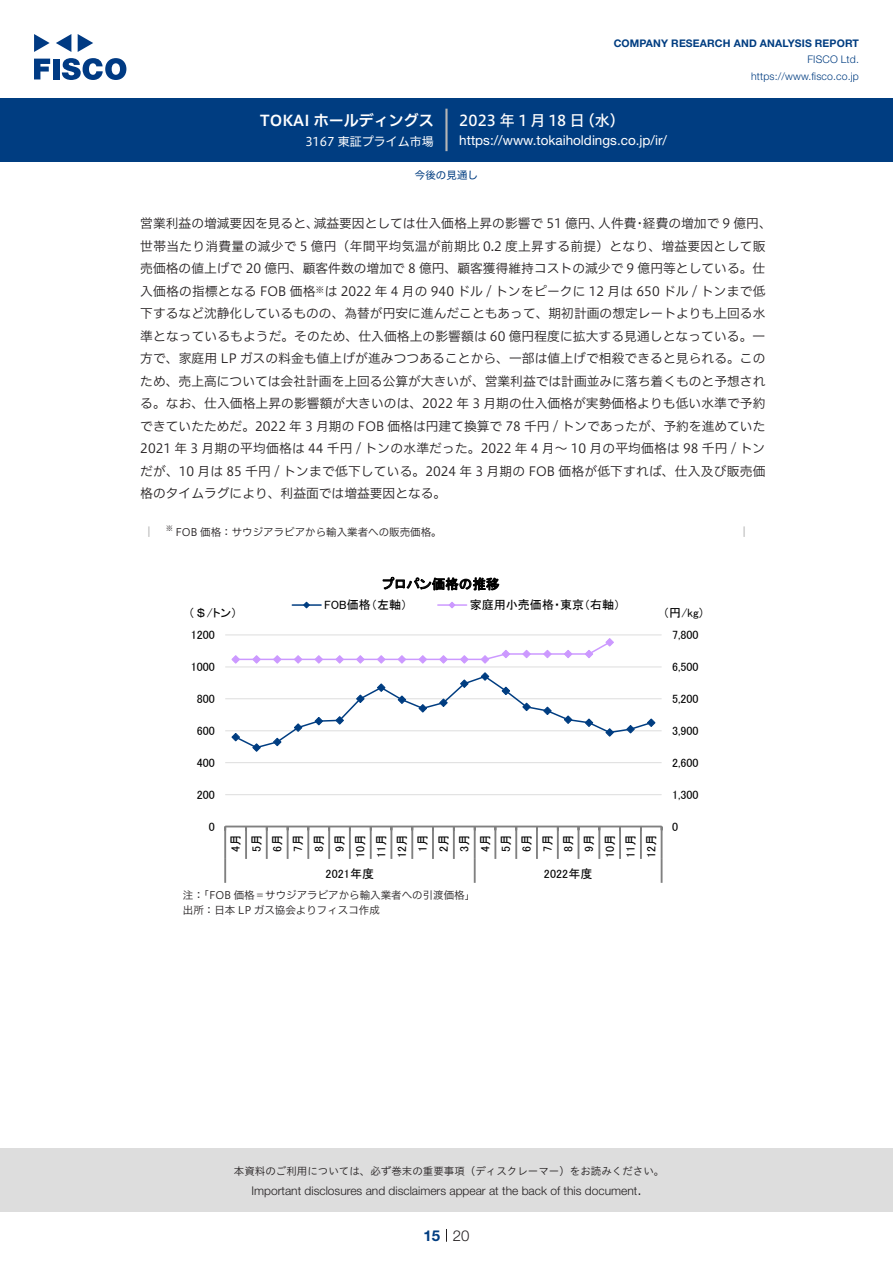
<style>
.page{position:relative;width:893px;height:1263px;background:#fff}
.page>*{position:absolute;margin:0;border:0;box-sizing:border-box;transform-origin:0 0}
.t1{font:15px "Hiragino UD Sans F Std N W5";letter-spacing:.005em;color:#fff}
.t2{font:15px "Hiragino UD Sans F Std N W6";color:#fff}
.t3{font:300 15px "Helvetica Neue LT Std";color:#231f20}
.t4{font:700 15px "Helvetica Neue LT Std";color:#003d81}
.t5{font:13.5px "Helvetica Neue LT Std";color:#fff}
.t6{font:13.5px "MS P Gothic";letter-spacing:.01em;color:#000}
.t7{font:12.75px/22.5px "Hiragino UD Sans F Std N W3";color:#231f20}
.t8{font:12.75px "Hiragino UD Sans F Std N W3";letter-spacing:.025em;color:#231f20}
.t9{font:12.15px "MS P Gothic";color:#000}
.t10{font:12px/20.9px "MS P Gothic";letter-spacing:.005em;color:#000;text-align:center}
.t11{font:300 12px "Helvetica Neue LT Std";color:#231f20}
.t12{font:12px "Hiragino UD Sans F Std N W4";color:#fff}
.t13{font:10.5px/15px "Hiragino UD Sans F Std N W3";color:#231f20}
.t14{font:10.5px "Hiragino UD Sans Std W3";color:#231f20}
.t15{font:700 10.5px "Helvetica Neue LT Std";letter-spacing:.015em;color:#003d81}
.t16{font:300 10.5px/16.5px "Helvetica Neue LT Std";letter-spacing:.015em;color:#003d81;text-align:right}
.t17{font:10.5px "Hiragino UD Sans F Std N W4";color:#003d81}
.t18{font:8.85px "Hiragino UD Sans F Std N W3";color:#231f20}
.t19{font:7.35px "Hiragino UD Sans F Std N W3";color:#231f20}
</style>
<div class="page">
<div style="left:0;top:1148px;width:893px;height:64px;background:#ddd"></div>
<svg style="left:34px;top:59px;width:16px;height:20px"></svg>
<div style="left:53px;top:59px;width:6px;height:20px;background:#003a83"></div>
<svg style="left:62px;top:58px;width:64px;height:22px"></svg>
<svg style="left:34px;top:34px;width:16px;height:18px"></svg>
<svg style="left:78px;top:34px;width:15px;height:18px"></svg>
<svg style="left:56px;top:34px;width:15px;height:18px"></svg>
<div style="left:0;top:98px;width:893px;height:64px;background:#003d81"></div>
<hr style="left:445px;top:109px;width:3px;height:42px;background:#b5b5b6">
<svg style="left:446px;top:1229px;width:1px;height:13px"></svg>
<svg style="left:148px;top:526px;width:2px;height:11px"></svg>
<svg style="left:743px;top:526px;width:2px;height:11px"></svg>
<hr style="left:225px;top:794px;width:437px;height:1px;background:#ddd">
<hr style="left:225px;top:762px;width:437px;height:1px;background:#ddd">
<hr style="left:225px;top:730px;width:437px;height:1px;background:#ddd">
<hr style="left:225px;top:698px;width:437px;height:1px;background:#ddd">
<hr style="left:225px;top:666px;width:437px;height:1px;background:#ddd">
<hr style="left:225px;top:634px;width:437px;height:1px;background:#ddd">
<hr style="left:225px;top:825px;width:437px;height:2px;background:#808080">
<hr style="left:224px;top:826px;width:2px;height:33px;background:#808080">
<hr style="left:245px;top:826px;width:2px;height:33px;background:#808080">
<hr style="left:266px;top:826px;width:2px;height:33px;background:#808080">
<hr style="left:287px;top:826px;width:2px;height:33px;background:#808080">
<hr style="left:307px;top:826px;width:2px;height:33px;background:#808080">
<hr style="left:328px;top:826px;width:2px;height:33px;background:#808080">
<hr style="left:349px;top:826px;width:2px;height:33px;background:#808080">
<hr style="left:370px;top:826px;width:2px;height:33px;background:#808080">
<hr style="left:390px;top:826px;width:2px;height:33px;background:#808080">
<hr style="left:411px;top:826px;width:2px;height:33px;background:#808080">
<hr style="left:432px;top:826px;width:2px;height:33px;background:#808080">
<hr style="left:453px;top:826px;width:2px;height:33px;background:#808080">
<hr style="left:474px;top:826px;width:2px;height:33px;background:#808080">
<hr style="left:494px;top:826px;width:2px;height:33px;background:#808080">
<hr style="left:515px;top:826px;width:2px;height:33px;background:#808080">
<hr style="left:536px;top:826px;width:2px;height:33px;background:#808080">
<hr style="left:557px;top:826px;width:2px;height:33px;background:#808080">
<hr style="left:578px;top:826px;width:1px;height:33px;background:#808080">
<hr style="left:598px;top:826px;width:2px;height:33px;background:#808080">
<hr style="left:619px;top:826px;width:2px;height:33px;background:#808080">
<hr style="left:640px;top:826px;width:2px;height:33px;background:#808080">
<hr style="left:661px;top:826px;width:1px;height:33px;background:#808080">
<hr style="left:224px;top:859px;width:2px;height:24px;background:#808080">
<hr style="left:474px;top:859px;width:2px;height:24px;background:#808080">
<svg style="left:661px;top:859px;width:1px;height:24px"></svg>
<svg style="left:231px;top:672px;width:425px;height:80px"></svg>
<svg style="left:231px;top:638px;width:383px;height:26px"></svg>
<hr style="left:292px;top:604px;width:29px;height:2px;background:#003d81">
<svg style="left:303px;top:601px;width:7px;height:8px"></svg>
<hr style="left:438px;top:604px;width:29px;height:2px;background:#c9f">
<svg style="left:448px;top:602px;width:8px;height:7px"></svg>
<p class="t2" style="left:260px;top:109px;width:175px">TOKAI ホールディングス</p>
<p class="t12" style="left:305px;top:132px;width:130px">3167 東証プライム市場</p>
<p class="t15" style="left:614px;top:37px;width:247px">COMPANY RESEARCH AND ANALYSIS REPORT</p>
<p class="t16" style="left:751px;top:51px;width:109px">FISCO Ltd. https://www.fisco.co j p.</p>
<p class="t1" style="left:580px;top:109px;width:46px">（水(</p>
<p class="t1" style="left:459px;top:109px;width:127px">2023 年 1 月 18 日</p>
<p class="t5" style="left:459px;top:132px;width:209px">https://www.tokaiholdings. c o j p. /i r/</p>
<p class="t17" style="left:415px;top:167px;width:64px">今後の見通し</p>
<p class="t7" style="left:314px;top:211px;width:291px">減益要因としては仕入価格上昇の影響で 51 億円、</p>
<p class="t7" style="left:643px;top:211px;width:130px">経費の増加で 9 億円、</p>
<p class="t7" style="left:140px;top:211px;width:180px">営業利益の増減要因を見ると、</p>
<p class="t8" style="left:140px;top:236px;width:627px">世帯当たり消費量の減少で 5 億円（年間平均気温が前期比 0.2 度上昇する前提）となり、増益要因として販</p>
<p class="t7" style="left:140px;top:256px;width:626px">売価格の値上げで 20 億円、顧客件数の増加で 8 億円、顧客獲得維持コストの減少で 9 億円等としている。仕</p>
<p class="t7" style="left:325px;top:279px;width:442px">は 2022 年 4 月の 940 ドル / トンをピークに 12 月は 650 ドル / トンまで低</p>
<p class="t7" style="left:598px;top:211px;width:40px">人件費</p>
<p class="t7" style="left:633px;top:211px;width:14px">・</p>
<p class="t7" style="left:140px;top:279px;width:627px">入価格の指標となる FOB 価格<br>下するなど沈静化しているものの、為替が円安に進んだこともあって、期初計画の想定レートよりも上回る水準となっているもようだ。そのため、仕入価格上の影響額は 60 億円程度に拡大する見通しとなっている。一方で、家庭用 LP ガスの料金も値上げが進みつつあることから、一部は値上げで相殺できると見られる。このため、売上高については会社計画を上回る公算が大きいが、営業利益では計画並みに落ち着くものと予想される。なお、仕入価格上昇の影響額が大きいのは、2022 年 3 月期の仕入価格が実勢価格よりも低い水準で予約できていたためだ。2022 年 3 月期の FOB 価格は円建て換算で 78 千円 / トンであったが、予約を進めていた2021 年 3 月期の平均価格は 44 千円 / トンの水準だった。2022 年 4 月～ 10 月の平均価格は 98 千円 / トンだが、10 月は 85 千円 / トンまで低下している。2024 年 3 月期の FOB 価格が低下すれば、仕入及び販売価格のタイムラグにより、利益面では増益要因となる。</p>
<p class="t13" style="left:176px;top:524px;width:268px">FOB 価格：サウジアラビアから輸入業者への販売価格。</p>
<p class="t18" style="left:316px;top:283px;width:10px">※</p>
<p class="t19" style="left:166px;top:523px;width:9px">※</p>
<p class="t10" style="left:189px;top:603px;width:50px">（＄/トン）</p>
<p class="t6" style="left:382px;top:577px;width:119px">プロパン価格の推移</p>
<p class="t10" style="left:470px;top:594px;width:152px">家庭用小売価格・東京（右軸(</p>
<p class="t10" style="left:324px;top:594px;width:85px">FOB価格（左軸）</p>
<p class="t9" style="left:663px;top:607px;width:43px">（円/kg(</p>
<p class="t10" style="left:191px;top:624px;width:26px">1200</p>
<p class="t10" style="left:672px;top:624px;width:28px">7,800</p>
<p class="t10" style="left:191px;top:656px;width:26px">1000</p>
<p class="t10" style="left:672px;top:656px;width:28px">6,500</p>
<p class="t10" style="left:197px;top:688px;width:20px">800</p>
<p class="t10" style="left:672px;top:688px;width:28px">5,200</p>
<p class="t10" style="left:197px;top:720px;width:20px">600</p>
<p class="t10" style="left:672px;top:720px;width:28px">3,900</p>
<p class="t10" style="left:197px;top:752px;width:20px">400</p>
<p class="t10" style="left:672px;top:752px;width:28px">2,600</p>
<p class="t10" style="left:197px;top:784px;width:20px">200</p>
<p class="t10" style="left:672px;top:784px;width:28px">1,300</p>
<p class="t10" style="left:209px;top:816px;width:8px">0</p>
<p class="t10" style="left:225px;top:852px;width:20px;rotate:-90deg">月4</p>
<p class="t9" style="left:250px;top:852px;width:20px;rotate:-90deg">月5</p>
<p class="t10" style="left:267px;top:858px;width:26px;rotate:-90deg">月6<br>月7<br>月8<br>月9<br>10月<br>11月<br>12月月1<br>月2<br>月3<br>月4<br>月5<br>月6<br>月7<br>月8<br>月9<br>10月<br>11月<br>12月</p>
<p class="t10" style="left:544px;top:863px;width:50px">2022年度</p>
<p class="t10" style="left:326px;top:863px;width:50px">2021年度</p>
<p class="t13" style="left:183px;top:887px;width:294px">注「： FOB 価格＝サウジアラビアから輸入業者への引渡価格「出所：日本 LP ガス協会よりフィスコ作成</p>
<p class="t10" style="left:672px;top:816px;width:8px">0</p>
<p class="t14" style="left:234px;top:1163px;width:432px">本資料のご利用については、必ず巻末の重要事項（ディスクレーマー）をお読みください。</p>
<p class="t3" style="left:637px;top:1180px;width:6px">.</p>
<p class="t11" style="left:251px;top:1183px;width:387px">Important disclosures and disclaimers appear at the back of this document</p>
<p class="t4" style="left:423px;top:1226px;width:18px">15</p>
<p class="t3" style="left:453px;top:1226px;width:18px">20</p>
</div>
